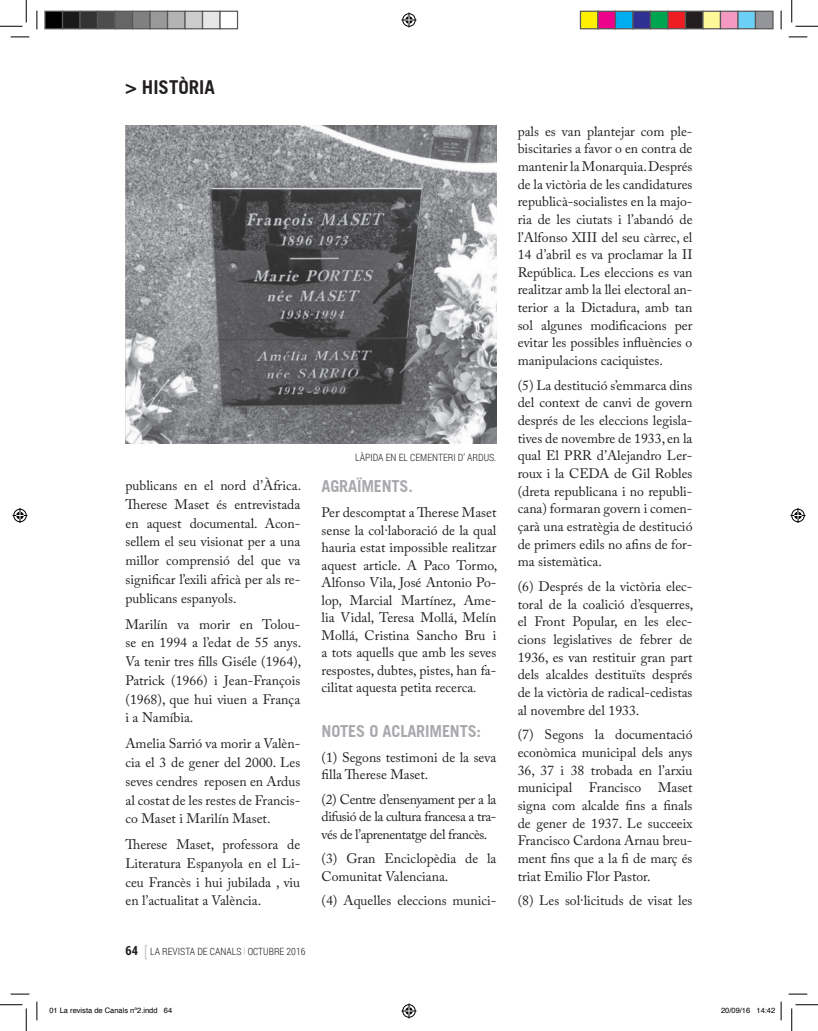
<style>
.page{position:relative;width:818px;height:1031px;background:#fff}
.page>*{position:absolute;margin:0;border:0;box-sizing:border-box;transform-origin:0 0}
.t1{font:700 18.75px "Commerce Black S Si";color:#231f20}
.t2{font:700 16.25px "Commerce Black S Si";letter-spacing:-.01em;color:#a8a9ad}
.t3{font:13.75px/17.6px "Adobe Caslon Pro";color:#231f20;text-align:justify}
.t4{font:300 10px "Roboto Condensed";color:#231f20}
.t5{font:7.5px "Helvetica";color:#000}
.s1{font-weight:700;font-size:12.5px}
.s2{font-size:15px;color:#bcbdc0}
.s3{font-size:14.75px;color:#bcbdc0}
.s4{font-style:italic}
</style>
<div class="page">
<img style="left:125px;top:125px;width:371px;height:318px">
<svg style="left:11px;top:36px;width:18px;height:2px"></svg>
<svg style="left:788px;top:36px;width:19px;height:2px"></svg>
<svg style="left:11px;top:993px;width:18px;height:1px"></svg>
<svg style="left:788px;top:993px;width:19px;height:1px"></svg>
<svg style="left:36px;top:11px;width:2px;height:18px"></svg>
<svg style="left:36px;top:1001px;width:2px;height:19px"></svg>
<svg style="left:780px;top:11px;width:2px;height:18px"></svg>
<svg style="left:0;top:0;width:27px;height:27px"></svg>
<svg style="left:0;top:1004px;width:27px;height:26px"></svg>
<svg style="left:791px;top:0;width:27px;height:27px"></svg>
<svg style="left:791px;top:1004px;width:27px;height:26px"></svg>
<svg style="left:401px;top:13px;width:15px;height:15px"></svg>
<svg style="left:401px;top:1003px;width:15px;height:15px"></svg>
<svg style="left:13px;top:508px;width:15px;height:15px"></svg>
<svg style="left:790px;top:508px;width:15px;height:15px"></svg>
<div style="left:45px;top:11px;width:18px;height:18px;background:#000"></div>
<div style="left:44px;top:11px;width:19px;height:18px;border:1px solid #595959"></div>
<div style="left:63px;top:11px;width:17px;height:18px;background:#1a1a1a"></div>
<div style="left:62px;top:11px;width:19px;height:18px;border:1px solid #595959"></div>
<div style="left:80px;top:11px;width:18px;height:18px;background:#333"></div>
<div style="left:79px;top:11px;width:19px;height:18px;border:1px solid #595959"></div>
<div style="left:98px;top:11px;width:17px;height:18px;background:#4d4d4d"></div>
<div style="left:97px;top:11px;width:19px;height:18px;border:1px solid #595959"></div>
<div style="left:115px;top:11px;width:18px;height:18px;background:#666"></div>
<div style="left:114px;top:11px;width:19px;height:18px;border:1px solid #595959"></div>
<div style="left:133px;top:11px;width:17px;height:18px;background:#808080"></div>
<div style="left:132px;top:11px;width:19px;height:18px;border:1px solid #595959"></div>
<div style="left:150px;top:11px;width:18px;height:18px;background:#999"></div>
<div style="left:149px;top:11px;width:19px;height:18px;border:1px solid #595959"></div>
<div style="left:168px;top:11px;width:17px;height:18px;background:#b3b3b3"></div>
<div style="left:167px;top:11px;width:19px;height:18px;border:1px solid #595959"></div>
<div style="left:185px;top:11px;width:18px;height:18px;background:#ccc"></div>
<div style="left:184px;top:11px;width:19px;height:18px;border:1px solid #595959"></div>
<div style="left:203px;top:11px;width:17px;height:18px;background:#e6e6e6"></div>
<div style="left:202px;top:11px;width:19px;height:18px;border:1px solid #595959"></div>
<div style="left:219px;top:11px;width:19px;height:18px;border:1px solid #595959"></div>
<div style="left:580px;top:11px;width:18px;height:18px;background:#fff101"></div>
<div style="left:580px;top:11px;width:18px;height:18px;border:1px solid #595959"></div>
<div style="left:598px;top:11px;width:17px;height:18px;background:#ed028c"></div>
<div style="left:597px;top:11px;width:19px;height:18px;border:1px solid #595959"></div>
<div style="left:615px;top:11px;width:18px;height:18px;background:#00aeef"></div>
<div style="left:615px;top:11px;width:18px;height:18px;border:1px solid #595959"></div>
<div style="left:633px;top:11px;width:17px;height:18px;background:#2e3092"></div>
<div style="left:632px;top:11px;width:19px;height:18px;border:1px solid #595959"></div>
<div style="left:650px;top:11px;width:18px;height:18px;background:#00a54f"></div>
<div style="left:650px;top:11px;width:18px;height:18px;border:1px solid #595959"></div>
<div style="left:668px;top:11px;width:17px;height:18px;background:#ee1d23"></div>
<div style="left:667px;top:11px;width:19px;height:18px;border:1px solid #595959"></div>
<div style="left:685px;top:11px;width:18px;height:18px;background:#231f20"></div>
<div style="left:685px;top:11px;width:18px;height:18px;border:1px solid #595959"></div>
<div style="left:703px;top:11px;width:17px;height:18px;background:#fff79a"></div>
<div style="left:702px;top:11px;width:19px;height:18px;border:1px solid #595959"></div>
<div style="left:720px;top:11px;width:18px;height:18px;background:#f499c2"></div>
<div style="left:720px;top:11px;width:18px;height:18px;border:1px solid #595959"></div>
<div style="left:738px;top:11px;width:17px;height:18px;background:#6bcff6"></div>
<div style="left:737px;top:11px;width:19px;height:18px;border:1px solid #595959"></div>
<div style="left:755px;top:11px;width:18px;height:18px;background:#939598"></div>
<div style="left:755px;top:11px;width:18px;height:18px;border:1px solid #595959"></div>
<svg style="left:780px;top:1001px;width:2px;height:19px"></svg>
<h1 class="t1" style="left:125px;top:75px;width:91px">&gt; HISTÒRIA</h1>
<p class="t3" style="left:125px;top:476px;width:177px;line-height:18.8px">publicans en el nord d’Àfrica.<br>Therese Maset és entrevistada en aquest documental. Acon&shy;sellem el seu visionat per a una millor comprensió del que va significar l’exili africà per als re&shy;publicans espanyols.</p>
<p class="t3" style="left:125px;top:614px;width:177px;line-height:18.8px">Marilín va morir en Tolou&shy;se en 1994 a l’edat de 55 anys.<br>Va tenir tres fills Giséle (1964), Patrick (1966) i Jean-François (1968), que hui viuen a França i a Namíbia.</p>
<p class="t3" style="left:125px;top:734px;width:176px;line-height:18.8px">Amelia Sarrió va morir a Valèn&shy;cia el 3 de gener del 2000. Les seves cendres reposen en Ardus al costat de les restes de Francis&shy;co Maset i Marilín Maset.</p>
<p class="t3" style="left:125px;top:835px;width:176px;line-height:18.8px">Therese Maset, professora de Literatura Espanyola en el Li&shy;ceu Francès i hui jubilada , viu en l’actualitat a València.</p>
<p class="t4" style="left:125px;top:944px;width:181px"><span class="s1">64</span> <span class="s2">[</span> LA REVISTA DE CANALS <span class="s3">I</span> OCTUBRE 2016</p>
<p class="t4" style="left:355px;top:450px;width:11px">LÀPIDA</p>
<p class="t4" style="left:386px;top:450px;width:31px">ENELCEMENTERI</p>
<p class="t4" style="left:458px;top:450px;width:21px">D’ ARDUS</p>
<p class="t4" style="left:494px;top:450px;width:4px">.</p>
<p class="t2" style="left:322px;top:476px;width:93px">AGRAÏMENTS.</p>
<p class="t3" style="left:322px;top:503px;width:177px">Per descomptat a Therese Maset sense la col·laboració de la qual hauria estat impossible realitzar aquest article. A Paco Tormo, Alfonso Vila, José Antonio Po&shy;lop, Marcial Martínez, Ame&shy;lia Vidal, Teresa Mollá, Melín Mollá, Cristina Sancho Bru i a tots aquells que amb les seves respostes, dubtes, pistes, han fa&shy;cilitat aquesta petita recerca<span class="s4">.</span></p>
<p class="t2" style="left:322px;top:721px;width:161px">NOTES O ACLARIMENTS:</p>
<p class="t3" style="left:322px;top:748px;width:176px">(1) Segons testimoni de la seva filla Therese Maset.</p>
<p class="t3" style="left:322px;top:790px;width:176px">(2) Centre d’ensenyament per a la difusió de la cultura francesa a tra&shy;vés de l’aprenentatge del francès.</p>
<p class="t3" style="left:322px;top:849px;width:176px">(3) Gran Enciclopèdia de la<br>Comunitat Valenciana.</p>
<p class="t3" style="left:322px;top:891px;width:176px">(4) Aquelles eleccions munici-</p>
<p class="t3" style="left:518px;top:122px;width:176px">pals es van plantejar com ple&shy;biscitaries a favor o en contra de mantenir la Monarquia. Després de la victòria de les candidatures republicà-socialistes en la majo&shy;ria de les ciutats i l’abandó de l’Alfonso XIII del seu càrrec, el 14 d’abril es va proclamar la II República. Les eleccions es van realitzar amb la llei electoral an&shy;terior a la Dictadura, amb tan sol algunes modificacions per evitar les possibles influències o manipulacions caciquistes.</p>
<p class="t3" style="left:518px;top:376px;width:176px">(5) La destitució s’emmarca dins del context de canvi de govern després de les eleccions legisla&shy;tives de novembre de 1933, en la qual El PRR d’Alejandro Ler&shy;roux i la CEDA de Gil Robles (dreta republicana i no republi&shy;cana) formaran govern i comen&shy;çarà una estratègia de destitució de primers edils no afins de for&shy;ma sistemàtica.</p>
<p class="t3" style="left:518px;top:577px;width:177px">(6) Després de la victòria elec&shy;toral de la coalició d’esquerres, el Front Popular, en les elec&shy;cions legislatives de febrer de 1936, es van restituir gran part dels alcaldes destituïts després de la victòria de radical-cedistas al novembre del 1933.</p>
<p class="t3" style="left:518px;top:725px;width:176px">(7) Segons la documentació econòmica municipal dels anys 36, 37 i 38 trobada en l’arxiu municipal Francisco Maset signa com alcalde fins a finals de gener de 1937. Le succeeix Francisco Cardona Arnau breu&shy;ment fins que a la fi de març és triat Emilio Flor Pastor.</p>
<p class="t3" style="left:518px;top:891px;width:176px">(8) Les sol·licituds de visat les</p>
<p class="t5" style="left:49px;top:1004px;width:124px">01 La revista de Canals nº2.indd 64</p>
<p class="t5" style="left:721px;top:1004px;width:56px">20/09/16 14:42</p>
</div>
